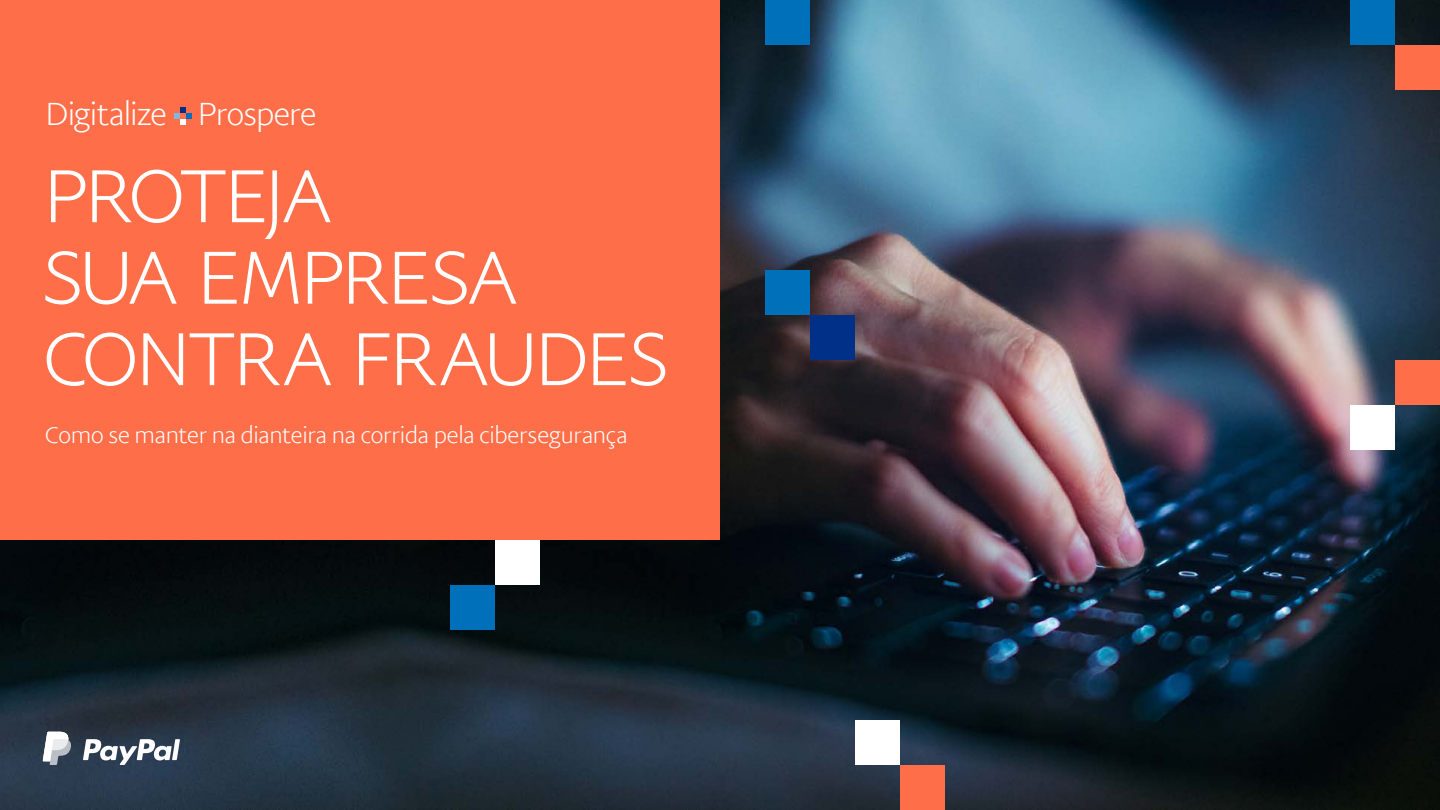
<style>
.page{position:relative;width:1440px;height:810px;background:#fff}
.page>*{position:absolute;margin:0;border:0;box-sizing:border-box;transform-origin:0 0}
.t1{font:300 75.82px/81.4px "Pay Pal Sans Big";letter-spacing:-.04em;color:#fff}
.t2{font:300 32.17px "Pay Pal Sans Big";letter-spacing:-.03em;color:#fff}
.t3{font:300 23.25px "Pay Pal Sans Big";letter-spacing:-.01em;color:#fff}
</style>
<div class="page">
<img style="left:0;top:0;width:1440px;height:810px">
<div style="left:0;top:0;width:720px;height:540px;background:#fe6e48"></div>
<svg style="left:83px;top:739px;width:97px;height:26px"></svg>
<svg style="left:43px;top:732px;width:28px;height:33px"></svg>
<svg style="left:174px;top:107px;width:18px;height:18px"></svg>
<div style="left:1395px;top:360px;width:45px;height:45px;background:#fe6e48"></div>
<div style="left:1395px;top:45px;width:45px;height:45px;background:#fe6e48"></div>
<div style="left:1350px;top:0;width:45px;height:45px;background:#0070ba"></div>
<div style="left:1350px;top:405px;width:45px;height:45px;background:#fff"></div>
<div style="left:810px;top:315px;width:45px;height:45px;background:#003087"></div>
<div style="left:765px;top:0;width:45px;height:45px;background:#0070ba"></div>
<div style="left:855px;top:720px;width:45px;height:45px;background:#fff"></div>
<div style="left:765px;top:270px;width:45px;height:45px;background:#0070ba"></div>
<div style="left:900px;top:765px;width:45px;height:45px;background:#fe6e48"></div>
<div style="left:495px;top:540px;width:45px;height:45px;background:#fff"></div>
<div style="left:450px;top:585px;width:45px;height:45px;background:#0070ba"></div>
<h2 class="t2" style="left:46px;top:94px;width:272px">Digitalize Prospere</h2>
<h1 class="t1" style="left:43px;top:154px;width:627px">PROTEJA<br>SUA EMPRESA<br>CONTRA FRAUDES</h1>
<p class="t3" style="left:45px;top:421px;width:584px">Como se manter na dianteira na corrida pela cibersegurança</p>
</div>
